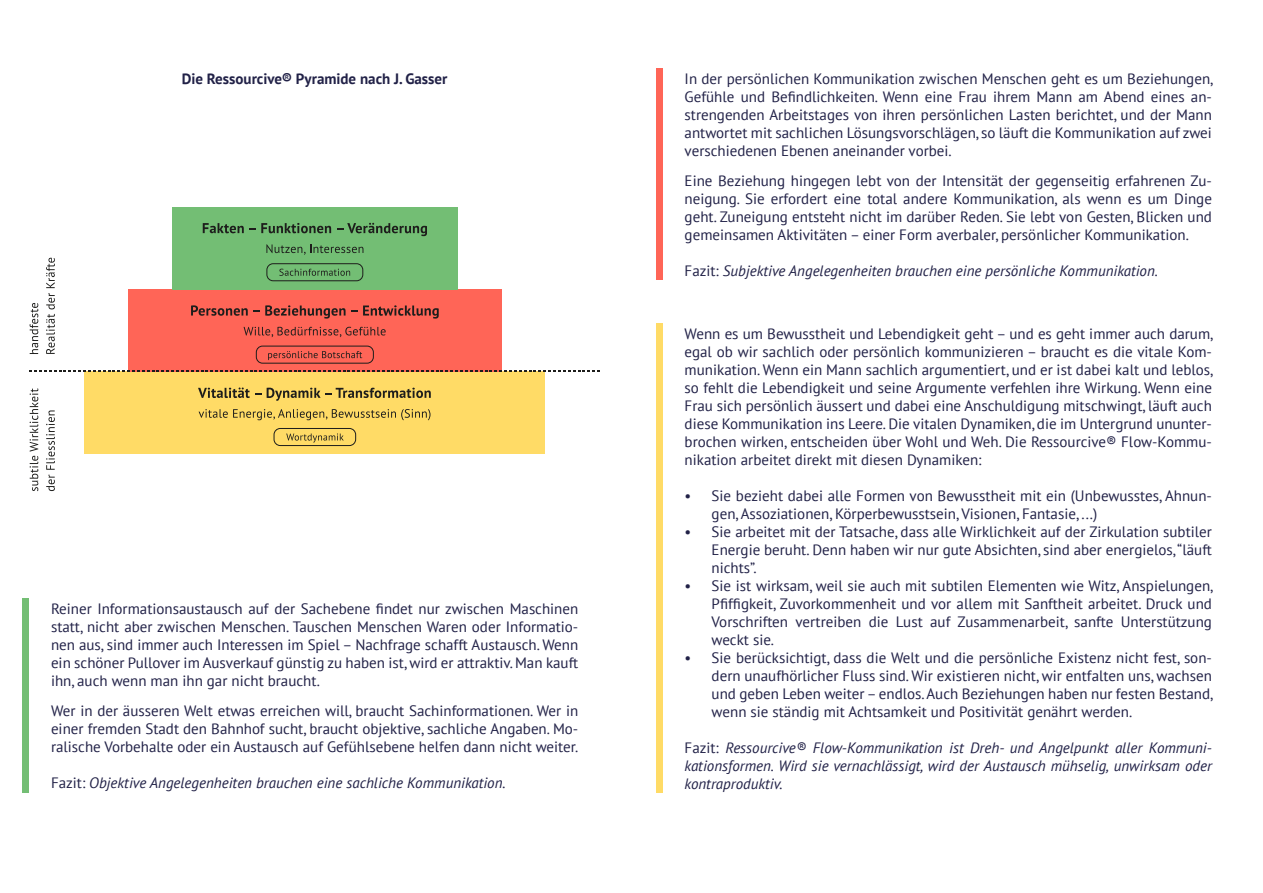
<style>
.page{position:relative;width:1263px;height:893px;background:#fff}
.page>*{position:absolute;margin:0;border:0;box-sizing:border-box;transform-origin:0 0}
.t1{font:15px/18px "PT Sans";color:#212147;text-align:justify}
.t2{font:italic 15px/18px "PT Sans";color:#212147;text-align:justify}
.t3{font:700 15px "PT Sans";color:#212147}
.s1{font-style:normal}
</style>
<div class="page">
<div style="left:22px;top:598px;width:7px;height:194px;background:#73be74"></div>
<svg style="left:30px;top:388px;width:8px;height:103px"></svg>
<svg style="left:46px;top:410px;width:9px;height:81px"></svg>
<svg style="left:30px;top:303px;width:8px;height:51px"></svg>
<svg style="left:46px;top:258px;width:9px;height:96px"></svg>
<div style="left:84px;top:372px;width:461px;height:82px;background:#ffdb66"></div>
<div style="left:128px;top:289px;width:373px;height:83px;background:#ff6557"></div>
<div style="left:172px;top:207px;width:285px;height:82px;background:#73be74"></div>
<svg style="left:203px;top:223px;width:41px;height:10px"></svg>
<svg style="left:250px;top:223px;width:81px;height:10px"></svg>
<svg style="left:337px;top:223px;width:90px;height:13px"></svg>
<svg style="left:266px;top:244px;width:97px;height:11px"></svg>
<svg style="left:279px;top:269px;width:71px;height:7px"></svg>
<svg style="left:191px;top:305px;width:57px;height:11px"></svg>
<svg style="left:254px;top:305px;width:185px;height:14px"></svg>
<svg style="left:244px;top:327px;width:142px;height:10px"></svg>
<svg style="left:198px;top:387px;width:63px;height:11px"></svg>
<svg style="left:267px;top:388px;width:164px;height:13px"></svg>
<svg style="left:199px;top:409px;width:231px;height:11px"></svg>
<div style="left:267px;top:263px;width:96px;height:18px;border:1px solid #1d1d1b;border-radius:6px"></div>
<svg style="left:268px;top:351px;width:94px;height:9px"></svg>
<div style="left:256px;top:346px;width:118px;height:17px;border:1px solid #1d1d1b;border-radius:6px"></div>
<svg style="left:286px;top:433px;width:58px;height:9px"></svg>
<div style="left:274px;top:428px;width:82px;height:18px;border:1px solid #1d1d1b;border-radius:6px"></div>
<svg style="left:29px;top:371px;width:571px;height:1px"></svg>
<div style="left:656px;top:68px;width:6px;height:212px;background:#ff6557"></div>
<div style="left:656px;top:323px;width:6px;height:470px;background:#ffdb66"></div>
<p class="t3" style="left:182px;top:68px;width:267px">Die Ressourcive® Pyramide nach J. Gasser</p>
<p class="t1" style="left:685px;top:69px;width:530px">In der persönlichen Kommunikation zwischen Menschen geht es um Beziehungen, Gefühle und Befindlichkeiten. Wenn eine Frau ihrem Mann am Abend eines an&shy;strengenden Arbeitstages von ihren persönlichen Lasten berichtet, und der Mann antwortet mit sachlichen Lösungsvorschlägen, so läuft die Kommunikation auf zwei verschiedenen Ebenen aneinander vorbei.</p>
<p class="t1" style="left:685px;top:171px;width:529px">Eine Beziehung hingegen lebt von der Intensität der gegenseitig erfahrenen Zu&shy;neigung. Sie erfordert eine total andere Kommunikation, als wenn es um Dinge geht. Zuneigung entsteht nicht im darüber Reden. Sie lebt von Gesten, Blicken und gemeinsamen Aktivitäten – einer Form averbaler, persönlicher Kommunikation.</p>
<p class="t2" style="left:685px;top:261px;width:475px"><span class="s1">Fazit:</span> Subjektive Angelegenheiten brauchen eine persönliche Kommunikation.</p>
<p class="t1" style="left:51px;top:599px;width:529px">Reiner Informationsaustausch auf der Sachebene findet nur zwischen Maschinen statt, nicht aber zwischen Menschen. Tauschen Menschen Waren oder Informatio&shy;nen aus, sind immer auch Interessen im Spiel – Nachfrage schafft Austausch. Wenn ein schöner Pullover im Ausverkauf günstig zu haben ist, wird er attraktiv. Man kauft ihn, auch wenn man ihn gar nicht braucht.</p>
<p class="t1" style="left:51px;top:701px;width:529px">Wer in der äusseren Welt etwas erreichen will, braucht Sachinformationen. Wer in einer fremden Stadt den Bahnhof sucht, braucht objektive, sachliche Angaben. Mo&shy;ralische Vorbehalte oder ein Austausch auf Gefühlsebene helfen dann nicht weiter.</p>
<p class="t2" style="left:51px;top:773px;width:456px"><span class="s1">Fazit:</span> Objektive Angelegenheiten brauchen eine sachliche Kommunikation.</p>
<p class="t1" style="left:685px;top:324px;width:530px">Wenn es um Bewusstheit und Lebendigkeit geht – und es geht immer auch darum, egal ob wir sachlich oder persönlich kommunizieren – braucht es die vitale Kom&shy;munikation. Wenn ein Mann sachlich argumentiert, und er ist dabei kalt und leblos, so fehlt die Lebendigkeit und seine Argumente verfehlen ihre Wirkung. Wenn eine Frau sich persönlich äussert und dabei eine Anschuldigung mitschwingt, läuft auch diese Kommunikation ins Leere. Die vitalen Dynamiken, die im Untergrund ununter&shy;brochen wirken, entscheiden über Wohl und Weh. Die Ressourcive® Flow-Kommu&shy;nikation arbeitet direkt mit diesen Dynamiken:</p>
<p class="t1" style="left:712px;top:486px;width:502px;text-indent:-27px">• Sie bezieht dabei alle Formen von Bewusstheit mit ein (Unbewusstes, Ahnun&shy;gen, Assoziationen, Körperbewusstsein, Visionen, Fantasie, ...)</p>
<p class="t1" style="left:712px;top:522px;width:502px;text-indent:-27px">• Sie arbeitet mit der Tatsache, dass alle Wirklichkeit auf der Zirkulation subtiler Energie beruht. Denn haben wir nur gute Absichten, sind aber energielos, “läuft nichts”.</p>
<p class="t1" style="left:712px;top:576px;width:503px;text-indent:-27px">• Sie ist wirksam, weil sie auch mit subtilen Elementen wie Witz, Anspielungen, Pfiffigkeit, Zuvorkommenheit und vor allem mit Sanftheit arbeitet. Druck und Vorschriften vertreiben die Lust auf Zusammenarbeit, sanfte Unterstützung weckt sie.</p>
<p class="t1" style="left:712px;top:648px;width:503px;text-indent:-27px">• Sie berücksichtigt, dass die Welt und die persönliche Existenz nicht fest, son&shy;dern unaufhörlicher Fluss sind. Wir existieren nicht, wir entfalten uns, wachsen und geben Leben weiter – endlos. Auch Beziehungen haben nur festen Bestand, wenn sie ständig mit Achtsamkeit und Positivität genährt werden.</p>
<p class="t2" style="left:685px;top:738px;width:529px"><span class="s1">Fazit:</span> Ressourcive® Flow-Kommunikation ist Dreh- und Angelpunkt aller Kommuni&shy;kationsformen. Wird sie vernachlässigt, wird der Austausch mühselig, unwirksam oder kontraproduktiv.</p>
</div>
